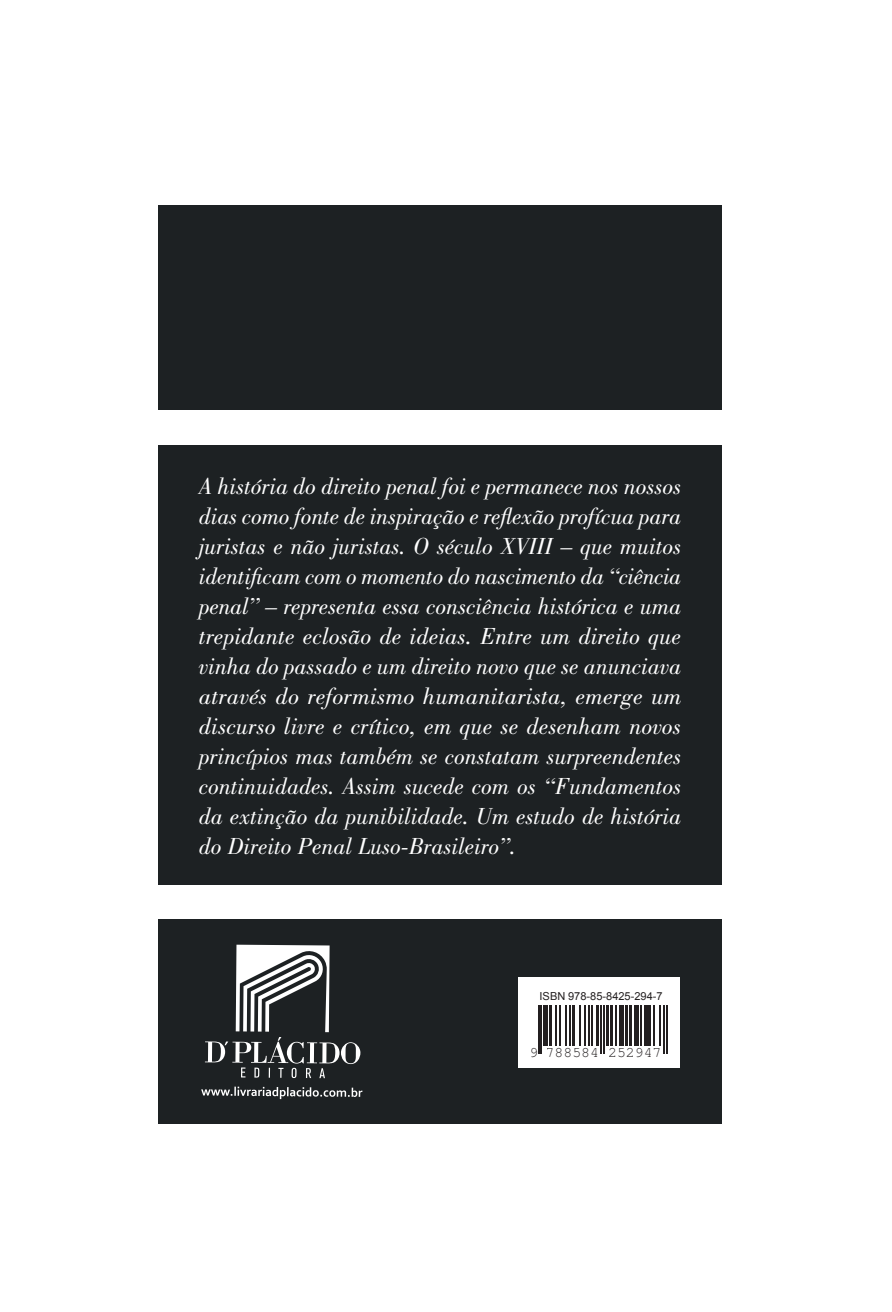
<style>
.page{position:relative;width:892px;height:1312px;background:#fff}
.page>*{position:absolute;margin:0;border:0;box-sizing:border-box;transform-origin:0 0}
.t1{font:italic 24px/30px "Bodoni Std";color:#fff;text-align:justify}
.t2{font:14.8px "OCRB";color:#231f20}
.t3{font:11px "Arial";color:#231f20}
</style>
<div class="page">
<div style="left:159px;top:205px;width:563px;height:204px;background:#1d2123"></div>
<div style="left:159px;top:919px;width:563px;height:204px;background:#1d2123"></div>
<div style="left:159px;top:445px;width:563px;height:439px;background:#1d2123"></div>
<svg style="left:205px;top:944px;width:155px;height:134px"></svg>
<svg style="left:201px;top:1086px;width:161px;height:13px"></svg>
<div style="left:518px;top:977px;width:161px;height:91px;background:#fff"></div>
<svg style="left:538px;top:1005px;width:130px;height:49px"></svg>
<div style="left:609px;top:1047px;width:50px;height:10px;background:#fff"></div>
<div style="left:547px;top:1047px;width:50px;height:10px;background:#fff"></div>
<hr style="left:538px;top:1005px;width:1px;height:48px;background:#231f20">
<hr style="left:540px;top:1005px;width:2px;height:48px;background:#231f20">
<hr style="left:543px;top:1005px;width:4px;height:41px;background:#231f20">
<hr style="left:549px;top:1005px;width:2px;height:41px;background:#231f20">
<hr style="left:555px;top:1005px;width:2px;height:41px;background:#231f20">
<hr style="left:559px;top:1005px;width:2px;height:41px;background:#231f20">
<hr style="left:565px;top:1005px;width:1px;height:41px;background:#231f20">
<hr style="left:569px;top:1005px;width:1px;height:41px;background:#231f20">
<hr style="left:572px;top:1005px;width:2px;height:41px;background:#231f20">
<hr style="left:579px;top:1005px;width:1px;height:41px;background:#231f20">
<hr style="left:584px;top:1005px;width:1px;height:41px;background:#231f20">
<hr style="left:588px;top:1005px;width:1px;height:41px;background:#231f20">
<hr style="left:591px;top:1005px;width:1px;height:41px;background:#231f20">
<hr style="left:596px;top:1005px;width:3px;height:41px;background:#231f20">
<hr style="left:600px;top:1005px;width:2px;height:48px;background:#231f20">
<hr style="left:603px;top:1005px;width:1px;height:48px;background:#231f20">
<hr style="left:606px;top:1005px;width:2px;height:41px;background:#231f20">
<hr style="left:610px;top:1005px;width:3px;height:41px;background:#231f20">
<hr style="left:615px;top:1005px;width:2px;height:41px;background:#231f20">
<hr style="left:619px;top:1005px;width:4px;height:41px;background:#231f20">
<hr style="left:625px;top:1005px;width:3px;height:41px;background:#231f20">
<hr style="left:629px;top:1005px;width:3px;height:41px;background:#231f20">
<hr style="left:634px;top:1005px;width:4px;height:41px;background:#231f20">
<hr style="left:640px;top:1005px;width:1px;height:41px;background:#231f20">
<hr style="left:644px;top:1005px;width:1px;height:41px;background:#231f20">
<hr style="left:647px;top:1005px;width:4px;height:41px;background:#231f20">
<hr style="left:653px;top:1005px;width:2px;height:41px;background:#231f20">
<hr style="left:659px;top:1005px;width:1px;height:41px;background:#231f20">
<hr style="left:663px;top:1005px;width:1px;height:48px;background:#231f20">
<hr style="left:666px;top:1005px;width:1px;height:48px;background:#231f20">
<p class="t1" style="left:199px;top:471px;width:484px">A história do direito penal foi e permanece nos nossos dias como fonte de inspiração e reflexão profícua para juristas e não juristas. O século XVIII – que muitos identificam com o momento do nascimento da “ciência penal” – representa essa consciência histórica e uma trepidante eclosão de ideias. Entre um direito que vinha do passado e um direito novo que se anunciava através do reformismo humanitarista, emerge um discurso livre e crítico, em que se desenham novos princípios mas também se constatam surpreendentes continuidades. Assim sucede com os “Fundamentos da extinção da punibilidade. Um estudo de história do Direito Penal Luso-Brasileiro”.</p>
<p class="t3" style="left:539px;top:989px;width:125px">ISBN 978-85-8425-294-7</p>
<p class="t2" style="left:529px;top:1043px;width:133px">9 788584 252947</p>
</div>
